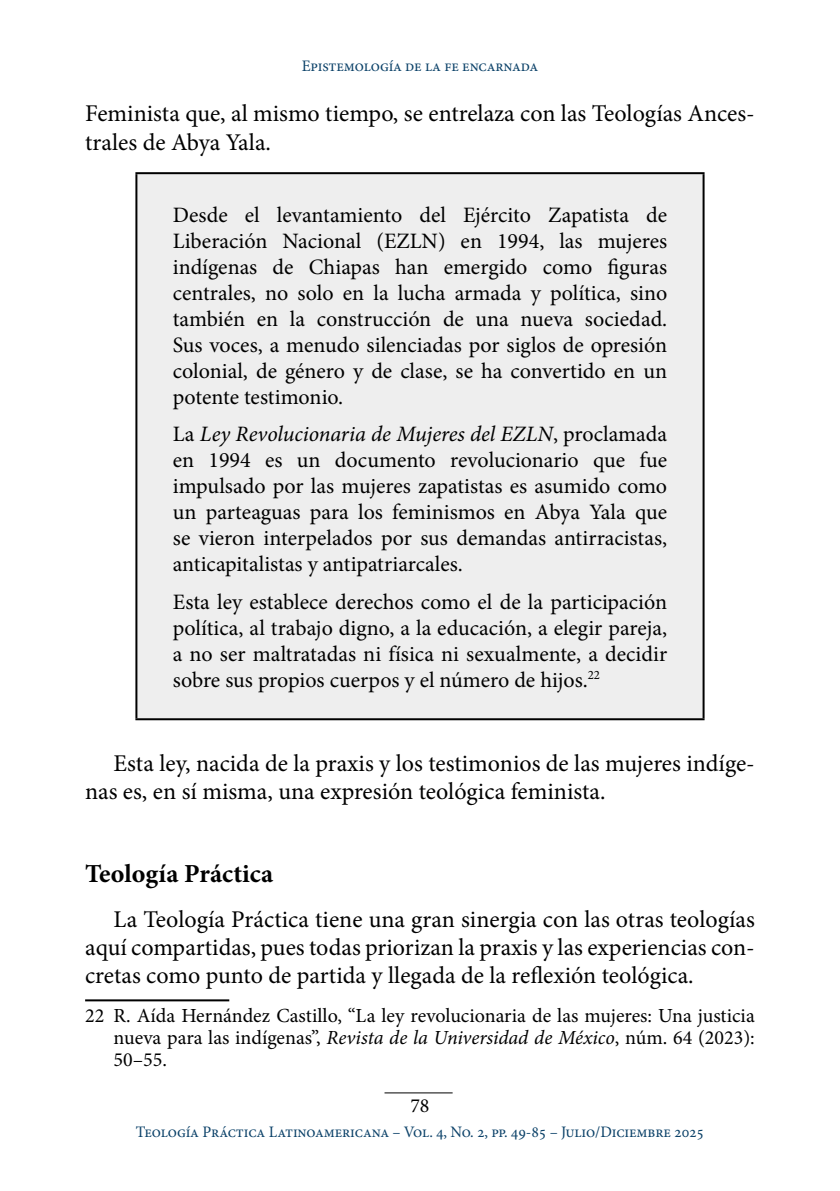
<style>
.page{position:relative;width:840px;height:1191px;background:#fff}
.page>*{position:absolute;margin:0;border:0;box-sizing:border-box;transform-origin:0 0}
.Cap1{font:700 26px "Minion Pro";letter-spacing:.005em;color:#000}
.Texto1{font:24px/28px "Minion Pro";color:#000}
.Texto-cuadro2{font:22px/26px "Minion Pro";color:#000;text-align:justify}
.TexPie{font:20px/22px "Minion Pro";color:#000;text-align:justify}
.t1{font:16px "Minion Pro";letter-spacing:-.01em;color:#0c4269}
.s1{font-style:italic}
</style>
<div class="page">
<hr style="left:384px;top:1092px;width:68px;height:1px;background:#000">
<div style="left:136px;top:173px;width:567px;height:546px;background:#eee"></div>
<hr style="left:135px;top:172px;width:569px;height:2px;background:#000">
<hr style="left:135px;top:174px;width:2px;height:544px;background:#000">
<hr style="left:702px;top:174px;width:2px;height:544px;background:#000">
<hr style="left:135px;top:718px;width:569px;height:2px;background:#000">
<hr style="left:85px;top:999px;width:144px;height:2px;background:#000">
<p class="t1" style="left:301px;top:55px;width:238px">Epistemología de la fe encarnada</p>
<p class="Texto1" style="left:85px;top:100px;width:670px">Feminista que, al mismo tiempo, se entrelaza con las Teologías Ances&shy;trales de Abya Yala.</p>
<p class="Texto-cuadro2" style="left:173px;top:202px;width:495px">Desde el levantamiento del Ejército Zapatista de Liberación Nacional (EZLN) en 1994, las mujeres indígenas de Chiapas han emergido como figuras centrales, no solo en la lucha armada y política, sino también en la construcción de una nueva sociedad.<br>Sus voces, a menudo silenciadas por siglos de opresión colonial, de género y de clase, se ha convertido en un potente testimonio.</p>
<p class="Texto-cuadro2" style="left:173px;top:421px;width:495px">La <span class="s1">Ley Revolucionaria de Mujeres del EZLN</span>, proclamada en 1994 es un documento revolucionario que fue impulsado por las mujeres zapatistas es asumido como un parteaguas para los feminismos en Abya Yala que se vieron interpelados por sus demandas antirracistas, anticapitalistas y antipatriarcales.</p>
<p class="Texto-cuadro2" style="left:173px;top:588px;width:495px">Esta ley establece derechos como el de la participación política, al trabajo digno, a la educación, a elegir pareja, a no ser maltratadas ni física ni sexualmente, a decidir sobre sus propios cuerpos y el número de hijos.<sup>22</sup></p>
<p class="Texto1" style="left:85px;top:749px;width:670px;text-indent:28px">Esta ley, nacida de la praxis y los testimonios de las mujeres indíge&shy;nas es, en sí misma, una expresión teológica feminista.</p>
<p class="Cap1" style="left:85px;top:855px;width:190px">Teología Práctica</p>
<p class="Texto1" style="left:85px;top:905px;width:670px;text-align:justify;text-indent:28px">La Teología Práctica tiene una gran sinergia con las otras teologías aquí compartidas, pues todas priorizan la praxis y las experiencias con&shy;cretas como punto de partida y llegada de la reflexión teológica.</p>
<p class="TexPie" style="left:113px;top:1005px;width:642px;text-indent:-28px">22 R. Aída Hernández Castillo, “La ley revolucionaria de las mujeres: Una justicia nueva para las indígenas”, <span class="s1">Revista de la Universidad de México</span>, núm. 64 (2023):<br>50–55.</p>
<p class="TexPie" style="left:410px;top:1094px;width:21px">78</p>
<p class="t1" style="left:136px;top:1121px;width:569px">Teología Práctica Latinoamericana – Vol. 4, No. 2, pp. 49-85 – Julio/Diciembre 2025</p>
</div>
